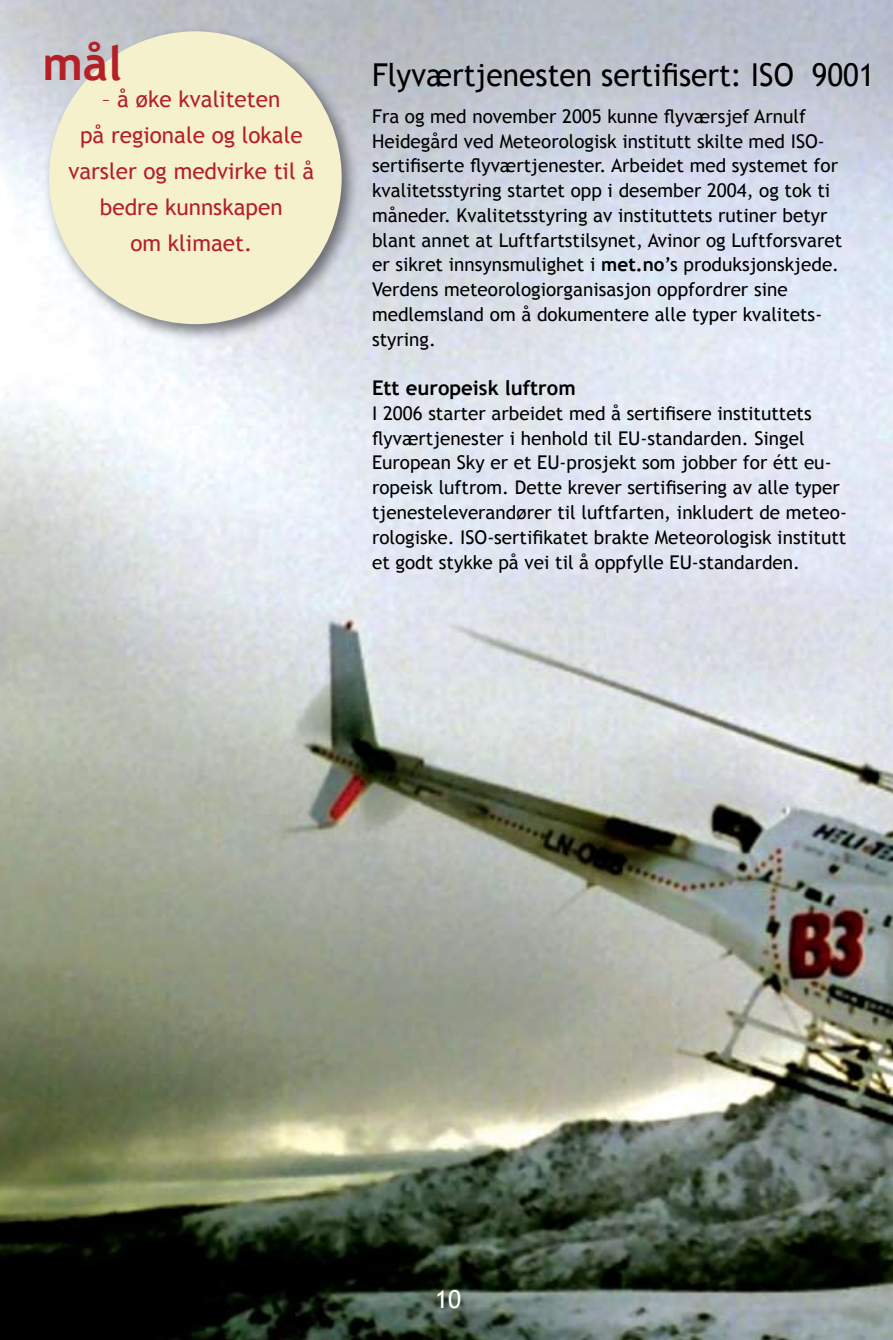
<style>
.page{position:relative;width:893px;height:1340px;background:#fff}
.page>*{position:absolute;margin:0;border:0;box-sizing:border-box;transform-origin:0 0}
.t1{font:700 47.25px "Trebuchet MS";color:#b42025}
.t2{font:31.5px "Trebuchet MS";color:#000;scale:.95 1}
.t3{font:24.75px "Trebuchet MS";color:#fff}
.t4{font:22.5px/36px "Trebuchet MS";color:#b42025;text-align:center}
.t5{font:700 20.25px "Trebuchet MS";color:#000}
.t6{font:18.9px/24.8px "Trebuchet MS";color:#000}
.s1{font-weight:700}
</style>
<div class="page">
<img style="left:0;top:0;width:893px;height:1339px">
<div style="left:42px;top:24px;width:321px;height:321px;background:#000;opacity:.5"></div>
<div style="left:49px;top:31px;width:293px;height:293px;background:#f5f1cd;border-radius:50%"></div>
<h1 class="t1" style="left:42px;top:33px;width:81px">mål</h1>
<p class="t4" style="left:68px;top:81px;width:247px">– å øke kvaliteten<br>på regionale og lokale varsler og medvirke til å bedre kunnskapen<br>om klimaet.</p>
<h2 class="t2" style="left:372px;top:56px;width:530px">Flyværtjenesten sertifisert: ISO 9001</h2>
<p class="t6" style="left:372px;top:104px;width:472px">Fra og med november 2005 kunne flyværsjef Arnulf Heidegård ved Meteorologisk institutt skilte med ISO&shy;sertifiserte flyværtjenester. Arbeidet med systemet for kvalitetsstyring startet opp i desember 2004, og tok ti måneder. Kvalitetsstyring av instituttets rutiner betyr blant annet at Luftfartstilsynet, Avinor og Luftforsvaret er sikret innsynsmulighet i <span class="s1">met.no</span>’s produksjonskjede.<br>Verdens meteorologiorganisasjon oppfordrer sine medlemsland om å dokumentere alle typer kvalitets&shy;styring.</p>
<p class="t5" style="left:372px;top:375px;width:205px">Ett europeisk luftrom</p>
<p class="t6" style="left:372px;top:401px;width:476px">I 2006 starter arbeidet med å sertifisere instituttets flyværtjenester i henhold til EU-standarden. Singel European Sky er et EU-prosjekt som jobber for étt eu&shy;ropeisk luftrom. Dette krever sertifisering av alle typer tjenesteleverandører til luftfarten, inkludert de meteo&shy;rologiske. ISO-sertifikatet brakte Meteorologisk institutt et godt stykke på vei til å oppfylle EU-standarden.</p>
<h3 class="t3" style="left:435px;top:1284px;width:27px">10</h3>
</div>
